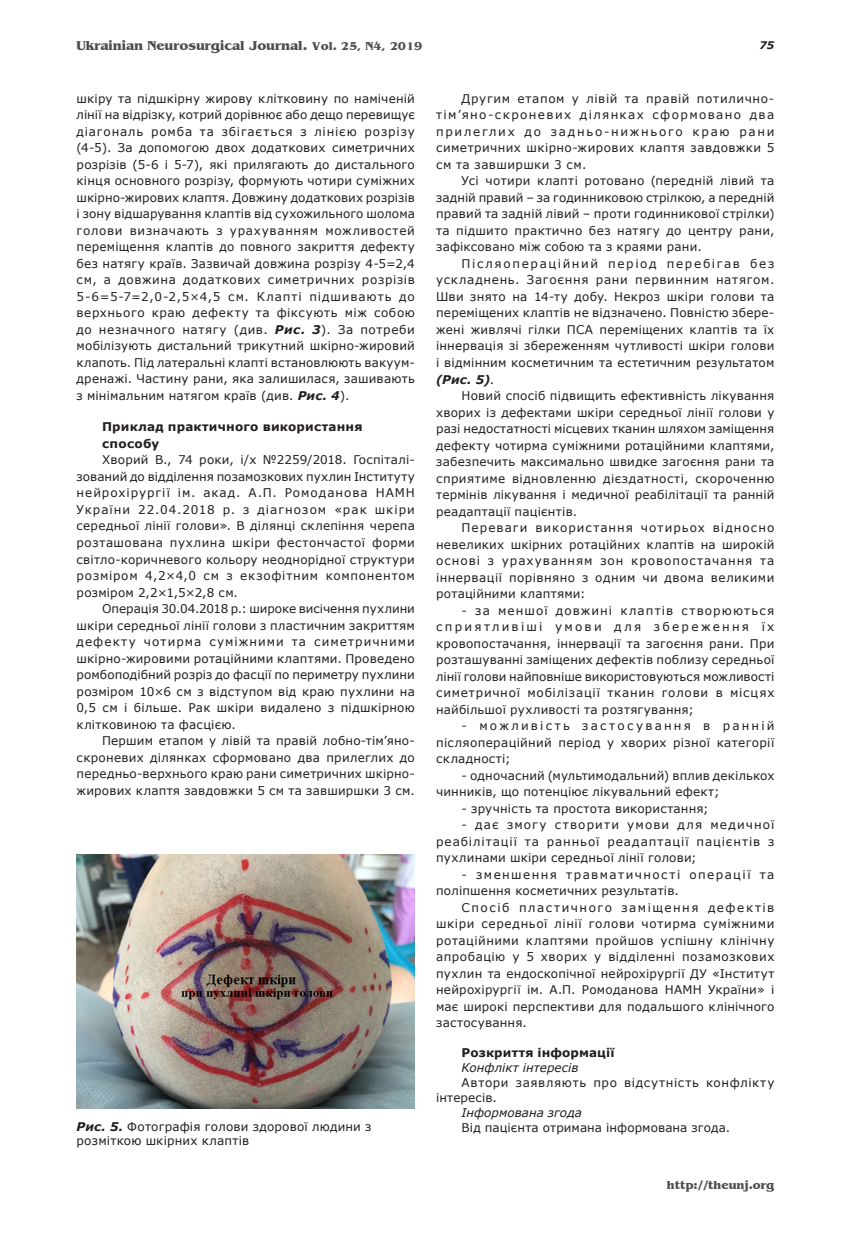
<style>
.page{position:relative;width:851px;height:1234px;background:#fff}
.page>*{position:absolute;margin:0;border:0;box-sizing:border-box;transform-origin:0 0}
.t1{font:700 13.5px "Benguiat";color:#4d4d4d}
._092_Body{font:12px/16.5px "Verdana";letter-spacing:.025em;color:#231f20;text-align:justify}
._092_Body-2{font:12px/16.5px "Verdana";letter-spacing:.07em;color:#231f20}
._112_Ris_pidpys{font:12px "Verdana";letter-spacing:.015em;color:#231f20}
._093_Body_pidzag{font:700 12px/16.5px "Verdana";letter-spacing:.02em;color:#231f20}
._092_Body-3{font:12px/15px "Verdana";letter-spacing:.05em;color:#231f20}
._092_Body-4{font:12px "Verdana";letter-spacing:.005em;color:#231f20}
._092_Body-5{font:italic 12px "Verdana";color:#231f20}
.t2{font:700 12px "Benguiat";color:#4d4d4d}
.t3{font:italic 700 10.5px "Verdana";color:#231f20}
.s1{font-size:12px}
.s2{font-weight:700;font-style:italic}
</style>
<div class="page">
<img style="left:76px;top:854px;width:339px;height:254px">
<p class="t1" style="left:77px;top:38px;width:347px">Ukrainian Neurosurgical Journal. <span class="s1">Vol. 25, N4, 2019</span></p>
<p class="t3" style="left:759px;top:38px;width:16px">75</p>
<p class="_092_Body" style="left:77px;top:90px;width:340px">шкіру та підшкірну жирову клітковину по наміченій лінії на відрізку, котрий дорівнює або дещо перевищує діагональ ромба та збігається з лінією розрізу (4-5). За допомогою двох додаткових симетричних розрізів (5-6 і 5-7), які прилягають до дистального кінця основного розрізу, формують чотири суміжних шкірно-жирових клаптя. Довжину додаткових розрізів і зону відшарування клаптів від сухожильного шолома голови визначають з урахуванням можливостей переміщення клаптів до повного закриття дефекту без натягу країв. Зазвичай довжина розрізу 4-5=2,4 см, а довжина додаткових симетричних розрізів 5-6=5-7=2,0-2,5×4,5 см. Клапті підшивають до верхнього краю дефекту та фіксують між собою до незначного натягу (див. <span class="s2">Рис. 3</span>). За потреби мобілізують дистальний трикутний шкірно-жировий клапоть. Під латеральні клапті встановлюють вакуум&shy;дренажі. Частину рани, яка залишилася, зашивають з мінімальним натягом країв (див. <span class="s2">Рис. 4</span>).</p>
<p class="_093_Body_pidzag" style="left:102px;top:418px;width:262px">Приклад практичного використання способу</p>
<p class="_092_Body" style="left:77px;top:451px;width:340px;text-align:left;text-indent:25px">Хворий В., 74 роки, і/х №2259/2018. Госпіталі&shy;зований до відділення позамозкових пухлин Інституту нейрохірургії ім. акад. А.П. Ромоданова НАМН України 22.04.2018 р. з діагнозом «рак шкіри середньої лінії голови». В ділянці склепіння черепа розташована пухлина шкіри фестончастої форми світло-коричневого кольору неоднорідної структури розміром 4,2×4,0 см з екзофітним компонентом розміром 2,2×1,5×2,8 см.</p>
<p class="_092_Body" style="left:77px;top:600px;width:340px;text-indent:25px">Операція 30.04.2018 р.: широке висічення пухлини шкіри середньої лінії голови з пластичним закриттям дефекту чотирма суміжними та симетричними шкірно-жировими ротаційними клаптями. Проведено ромбоподібний розріз до фасції по периметру пухлини розміром 10×6 см з відступом від краю пухлини на 0,5 см і більше. Рак шкіри видалено з підшкірною клітковиною та фасцією.</p>
<p class="_092_Body" style="left:77px;top:732px;width:340px;text-indent:25px">Першим етапом у лівій та правій лобно-тім’яно&shy;скроневих ділянках сформовано два прилеглих до передньо-верхнього краю рани симетричних шкірно&shy;жирових клаптя завдовжки 5 см та завширшки 3 см.</p>
<p class="_092_Body" style="left:436px;top:90px;width:340px;text-indent:26px">Другим етапом у лівій та правій потилично&shy;тім’яно-скроневих ділянках сформовано два прилеглих до задньо-нижнього краю рани симетричних шкірно-жирових клаптя завдовжки 5 см та завширшки 3 см.</p>
<p class="_092_Body" style="left:436px;top:172px;width:340px;text-indent:26px">Усі чотири клапті ротовано (передній лівий та задній правий – за годинниковою стрілкою, а передній правий та задній лівий – проти годинникової стрілки) та підшито практично без натягу до центру рани, зафіксовано між собою та з краями рани.</p>
<p class="_092_Body" style="left:436px;top:255px;width:340px;text-indent:26px">Післяопераційний період перебігав без ускладнень. Загоєння рани первинним натягом.<br>Шви знято на 14-ту добу. Некроз шкіри голови та переміщених клаптів не відзначено. Повністю збере&shy;жені живлячі гілки ПСА переміщених клаптів та їх іннервація зі збереженням чутливості шкіри голови і відмінним косметичним та естетичним результатом <span class="s2">(Рис. 5)</span>.</p>
<p class="_092_Body" style="left:436px;top:387px;width:340px;text-indent:26px">Новий спосіб підвищить ефективність лікування хворих із дефектами шкіри середньої лінії голови у разі недостатності місцевих тканин шляхом заміщення дефекту чотирма суміжними ротаційними клаптями, забезпечить максимально швидке загоєння рани та сприятиме відновленню дієздатності, скороченню термінів лікування і медичної реабілітації та ранній реадаптації пацієнтів.</p>
<p class="_092_Body" style="left:436px;top:519px;width:340px;text-indent:26px">Переваги використання чотирьох відносно невеликих шкірних ротаційних клаптів на широкій основі з урахуванням зон кровопостачання та іннервації порівняно з одним чи двома великими ротаційними клаптями:</p>
<p class="_092_Body" style="left:436px;top:601px;width:340px;text-indent:26px">- за меншої довжині клаптів створюються сприятливіші умови для збереження їх кровопостачання, іннервації та загоєння рани. При розташуванні заміщених дефектів поблизу середньої лінії голови найповніше використовуються можливості симетричної мобілізації тканин голови в місцях найбільшої рухливості та розтягування;</p>
<p class="_092_Body" style="left:436px;top:717px;width:340px;text-indent:26px">- можливість застосування в ранній післяопераційний період у хворих різної категорії складності;</p>
<p class="_092_Body" style="left:436px;top:766px;width:340px;text-indent:26px">- одночасний (мультимодальний) вплив декількох чинників, що потенціює лікувальний ефект;</p>
<p class="_092_Body" style="left:461px;top:799px;width:248px">- зручність та простота використання;</p>
<p class="_092_Body" style="left:436px;top:816px;width:340px;text-indent:26px">- дає змогу створити умови для медичної реабілітації та ранньої реадаптації пацієнтів з пухлинами шкіри середньої лінії голови;</p>
<p class="_092_Body-2" style="left:436px;top:865px;width:340px;text-indent:26px">- зменшення травматичності операції та поліпшення косметичних результатів.</p>
<p class="_092_Body" style="left:436px;top:898px;width:340px;text-indent:26px">Спосіб пластичного заміщення дефектів шкіри середньої лінії голови чотирма суміжними ротаційними клаптями пройшов успішну клінічну апробацію у 5 хворих у відділенні позамозкових пухлин та ендоскопічної нейрохірургії ДУ «Інститут нейрохірургії ім. А.П. Ромоданова НАМН України» і має широкі перспективи для подальшого клінічного застосування.</p>
<p class="_093_Body_pidzag" style="left:461px;top:1044px;width:154px">Розкриття інформації</p>
<p class="_092_Body-5" style="left:461px;top:1059px;width:119px">Конфлікт інтересів</p>
<p class="_092_Body-3" style="left:436px;top:1075px;width:340px;text-indent:26px">Автори заявляють про відсутність конфлікту інтересів.</p>
<p class="_092_Body-5" style="left:461px;top:1104px;width:122px">Інформована згода</p>
<p class="_112_Ris_pidpys" style="left:76px;top:1117px;width:296px"><span class="s2">Рис. 5.</span> Фотографія голови здорової людини з</p>
<p class="_092_Body-4" style="left:461px;top:1119px;width:270px">Від пацієнта отримана інформована згода.</p>
<p class="_112_Ris_pidpys" style="left:76px;top:1132px;width:174px">розміткою шкірних клаптів</p>
<p class="t2" style="left:667px;top:1178px;width:109px">http://theunj.org</p>
</div>
